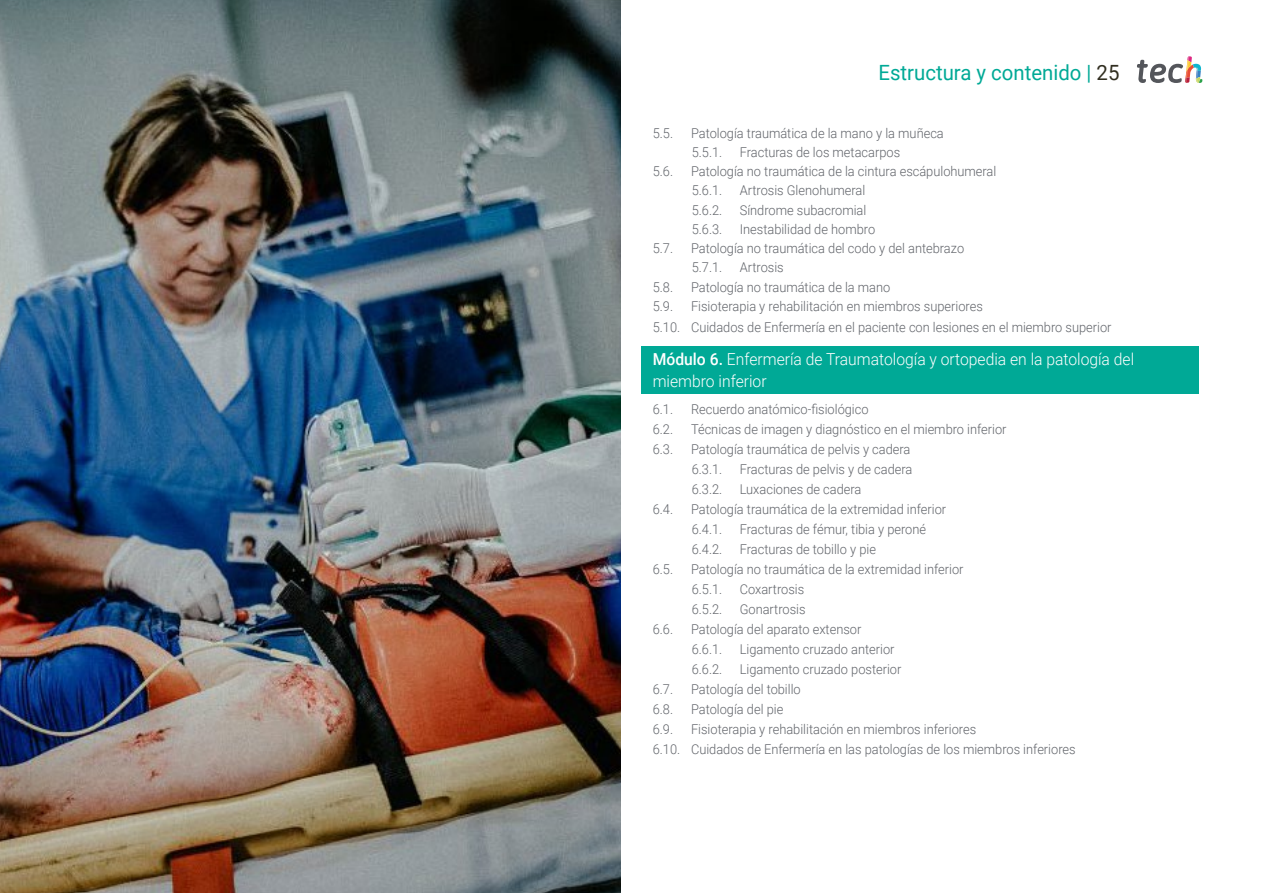
<style>
.page{position:relative;width:1263px;height:893px;background:#fff}
.page>*{position:absolute;margin:0;border:0;box-sizing:border-box;transform-origin:0 0}
.t1{font:21px "Roboto";color:#00a996}
.t2{font:300 16.5px/22.5px "Roboto";color:#fff;scale:.95 1}
.t3{font:300 13.5px/20px "Roboto";color:#61646a;scale:.95 1}
.s1{color:#312e20}
.s2{font-weight:500}
</style>
<div class="page">
<svg style="left:1137px;top:56px;width:65px;height:27px"></svg>
<div style="left:642px;top:346px;width:557px;height:48px;background:#00a996"></div>
<img style="left:0;top:0;width:621px;height:893px">
<h1 class="t1" style="left:878px;top:57px;width:242px">Estructura y contenido | <span class="s1">25</span></h1>
<p class="t3" style="left:653px;top:122px;width:23px">5.5.</p>
<p class="t3" style="left:691px;top:123px;width:268px;line-height:19.2px">Patología traumática de la mano y la muñeca<br>5.5.1.</p>
<p class="t3" style="left:740px;top:142px;width:170px">Fracturas de los metacarpos</p>
<p class="t3" style="left:653px;top:161px;width:23px">5.6.</p>
<p class="t3" style="left:691px;top:161px;width:323px;line-height:19.2px">Patología no traumática de la cintura escápulohumeral<br>5.6.1.</p>
<p class="t3" style="left:740px;top:180px;width:134px">Artrosis Glenohumeral</p>
<p class="t3" style="left:692px;top:199px;width:34px">5.6.2.</p>
<p class="t3" style="left:740px;top:199px;width:135px">Síndrome subacromial</p>
<p class="t3" style="left:692px;top:219px;width:34px">5.6.3.</p>
<p class="t3" style="left:740px;top:219px;width:144px">Inestabilidad de hombro</p>
<p class="t3" style="left:653px;top:238px;width:23px">5.7.</p>
<p class="t3" style="left:691px;top:238px;width:289px;line-height:19.2px">Patología no traumática del codo y del antebrazo<br>5.7.1.</p>
<p class="t3" style="left:740px;top:257px;width:48px">Artrosis</p>
<p class="t3" style="left:653px;top:276px;width:23px">5.8.</p>
<p class="t3" style="left:691px;top:276px;width:211px">Patología no traumática de la mano</p>
<p class="t3" style="left:653px;top:296px;width:23px">5.9.</p>
<p class="t3" style="left:653px;top:295px;width:484px;line-height:20.7px;text-indent:38px">Fisioterapia y rehabilitación en miembros superiores<br>5.10. Cuidados de Enfermería en el paciente con lesiones en el miembro superior</p>
<p class="t2" style="left:653px;top:347px;width:508px"><span class="s2">Módulo 6.</span> Enfermería de Traumatología y ortopedia en la patología del miembro inferior</p>
<p class="t3" style="left:653px;top:398px;width:23px">6.1.</p>
<p class="t3" style="left:691px;top:398px;width:188px">Recuerdo anatómico-fisiológico</p>
<p class="t3" style="left:653px;top:418px;width:23px">6.2.</p>
<p class="t3" style="left:691px;top:418px;width:334px">Técnicas de imagen y diagnóstico en el miembro inferior</p>
<p class="t3" style="left:653px;top:438px;width:23px">6.3.</p>
<p class="t3" style="left:691px;top:438px;width:232px">Patología traumática de pelvis y cadera<br>6.3.1.</p>
<p class="t3" style="left:740px;top:458px;width:183px">Fracturas de pelvis y de cadera</p>
<p class="t3" style="left:692px;top:478px;width:34px">6.3.2.</p>
<p class="t3" style="left:740px;top:478px;width:130px">Luxaciones de cadera</p>
<p class="t3" style="left:653px;top:498px;width:23px">6.4.</p>
<p class="t3" style="left:691px;top:498px;width:270px">Patología traumática de la extremidad inferior<br>6.4.1.</p>
<p class="t3" style="left:740px;top:518px;width:198px">Fracturas de fémur, tibia y peroné</p>
<p class="t3" style="left:692px;top:538px;width:34px">6.4.2.</p>
<p class="t3" style="left:740px;top:538px;width:145px">Fracturas de tobillo y pie</p>
<p class="t3" style="left:653px;top:558px;width:23px">6.5.</p>
<p class="t3" style="left:691px;top:558px;width:288px">Patología no traumática de la extremidad inferior<br>6.5.1.</p>
<p class="t3" style="left:740px;top:579px;width:69px">Coxartrosis</p>
<p class="t3" style="left:692px;top:599px;width:34px">6.5.2.</p>
<p class="t3" style="left:740px;top:599px;width:71px">Gonartrosis</p>
<p class="t3" style="left:653px;top:619px;width:23px">6.6.</p>
<p class="t3" style="left:691px;top:619px;width:181px">Patología del aparato extensor<br>6.6.1.</p>
<p class="t3" style="left:740px;top:639px;width:164px">Ligamento cruzado anterior</p>
<p class="t3" style="left:692px;top:659px;width:34px">6.6.2.</p>
<p class="t3" style="left:740px;top:659px;width:172px">Ligamento cruzado posterior</p>
<p class="t3" style="left:653px;top:679px;width:23px">6.7.</p>
<p class="t3" style="left:691px;top:679px;width:117px">Patología del tobillo</p>
<p class="t3" style="left:653px;top:699px;width:23px">6.8.</p>
<p class="t3" style="left:691px;top:699px;width:99px">Patología del pie</p>
<p class="t3" style="left:653px;top:719px;width:23px">6.9.</p>
<p class="t3" style="left:653px;top:719px;width:447px;text-indent:38px">Fisioterapia y rehabilitación en miembros inferiores<br>6.10. Cuidados de Enfermería en las patologías de los miembros inferiores</p>
</div>
